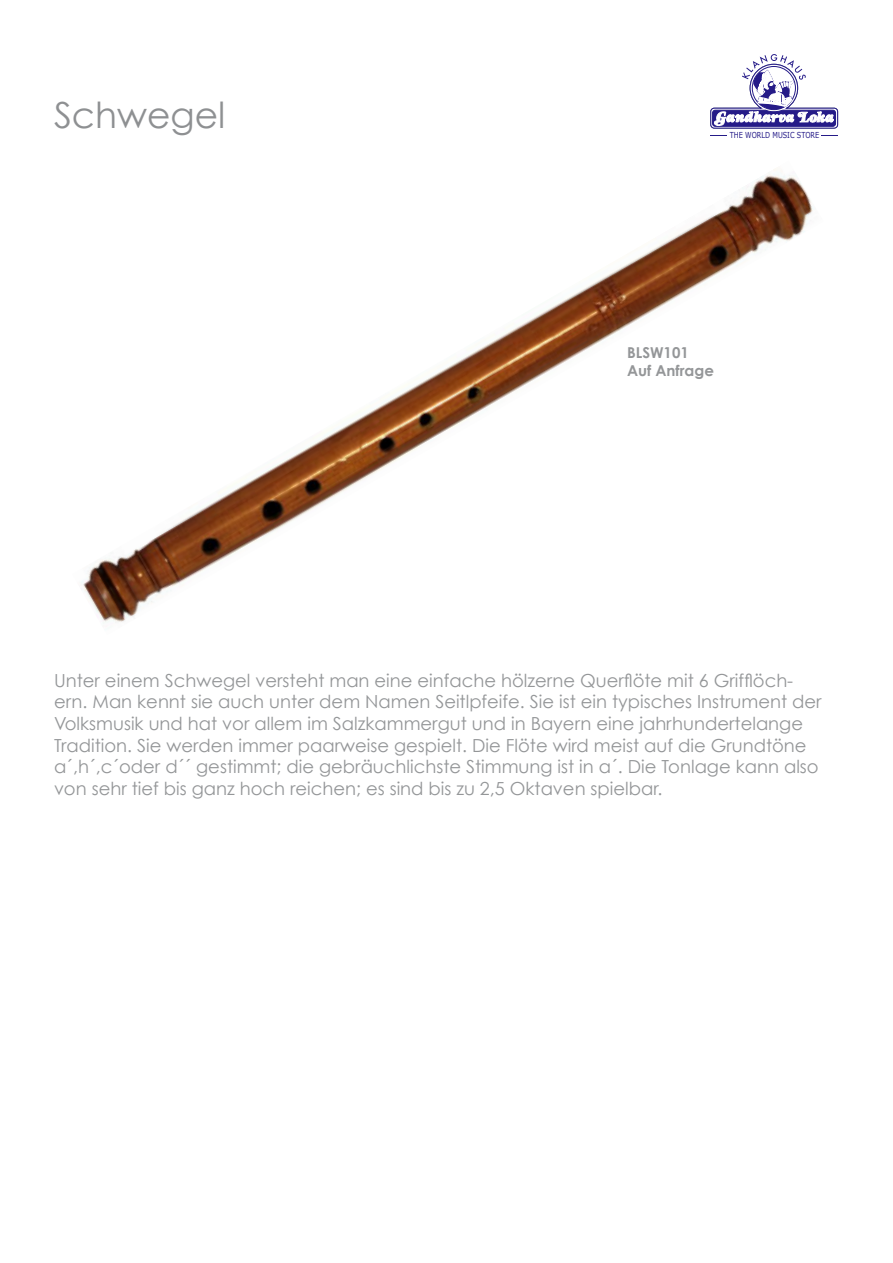
<style>
.page{position:relative;width:893px;height:1263px;background:#fff}
.page>*{position:absolute;margin:0;border:0;box-sizing:border-box;transform-origin:0 0}
.t1{font:36px "Century Gothic";color:#8e9092}
.t2{font:18px/21.6px "Century Gothic";color:#949698}
.t3{font:700 15px/18px "Century Gothic";color:#949698}
.t4{font:8.25px "Verdana";color:#251b88;scale:.8 1}
</style>
<div class="page">
<img style="left:81px;top:169px;width:733px;height:453px">
<svg style="left:710px;top:54px;width:128px;height:75px"></svg>
<svg style="left:822px;top:135px;width:16px;height:1px"></svg>
<svg style="left:711px;top:135px;width:16px;height:1px"></svg>
<h1 class="t1" style="left:54px;top:93px;width:173px">Schwegel</h1>
<p class="t4" style="left:730px;top:130px;width:113px">THE WORLD MUSIC STORE</p>
<p class="t3" style="left:627px;top:343px;width:88px">BLSW101<br>Auf Anfrage</p>
<p class="t2" style="left:54px;top:669px;width:769px">Unter einem Schwegel versteht man eine einfache hölzerne Querflöte mit 6 Grifflöch&shy;ern. Man kennt sie auch unter dem Namen Seitlpfeife. Sie ist ein typisches Instrument der Volksmusik und hat vor allem im Salzkammergut und in Bayern eine jahrhundertelange Tradition. Sie werden immer paarweise gespielt. Die Flöte wird meist auf die Grundtöne a´,h´,c´oder d´´ gestimmt; die gebräuchlichste Stimmung ist in a´. Die Tonlage kann also von sehr tief bis ganz hoch reichen; es sind bis zu 2,5 Oktaven spielbar.</p>
</div>
